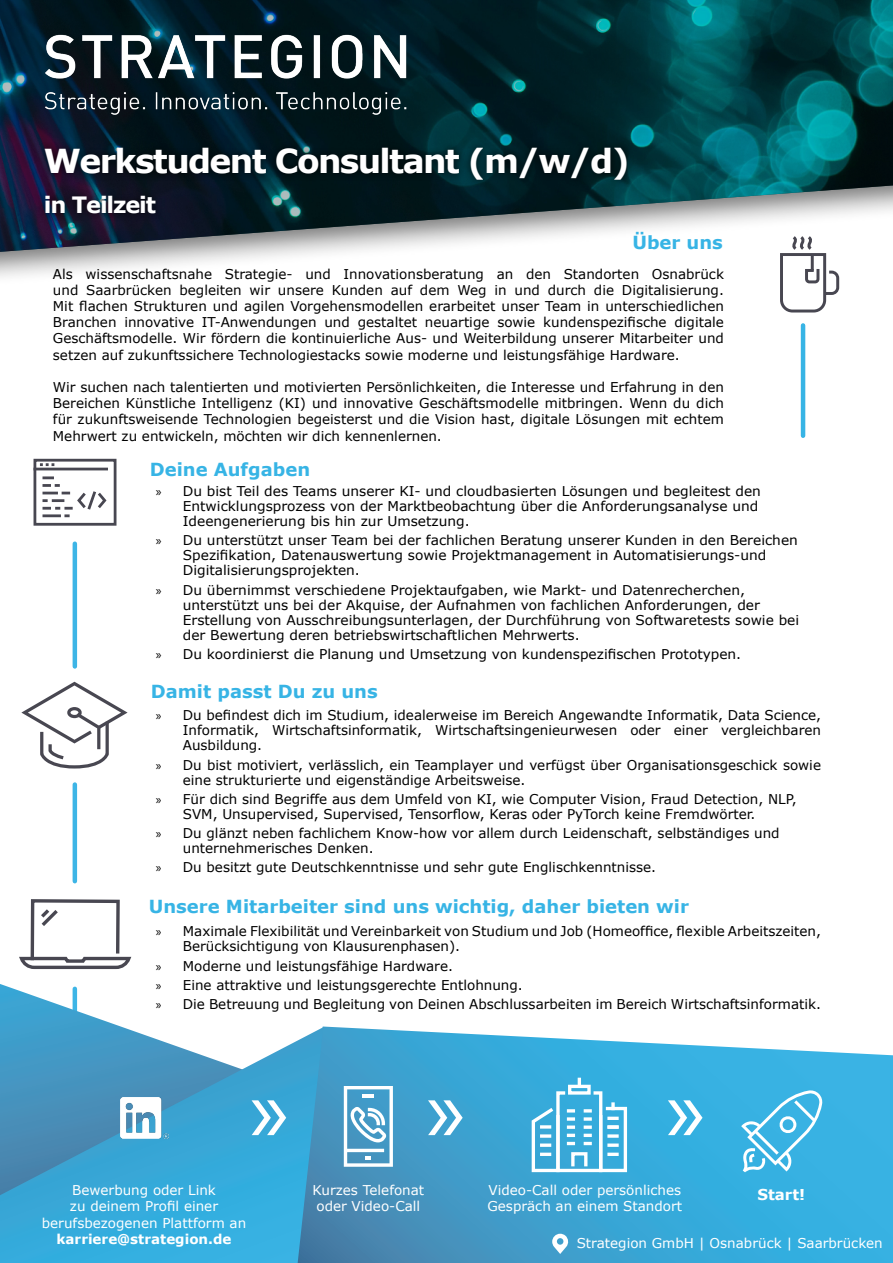
<style>
.page{position:relative;width:893px;height:1263px;background:#fff}
.page>*{position:absolute;margin:0;border:0;box-sizing:border-box;transform-origin:0 0}
.t1{font:94.5px "Myriad Pro";color:#fff}
.t2{font:700 33px "Verdana";letter-spacing:-.05em;color:#fff}
.t3{font:700 22.5px "Verdana";letter-spacing:-.05em;color:#fff}
.t4{font:700 18px "Verdana";color:#37b4e5}
.t5{font:700 15px "Verdana";color:#fff}
.t6{font:13.5px/15px "Verdana";color:#000}
.t7{font:13.5px/16.2px "Verdana";color:#fff}
.t8{font:700 13.5px "Verdana";color:#fff}
.s1{font-family:"Myriad Pro"}
</style>
<div class="page">
<hr style="left:801px;top:325px;width:4px;height:111px;background:#37b4e5">
<svg style="left:780px;top:287px;width:60px;height:26px"></svg>
<div style="left:0;top:0;width:893px;height:287px;background:#000;opacity:.55"></div>
<img style="left:0;top:0;width:893px;height:252px">
<div style="left:38px;top:140px;width:596px;height:82px;background:#000;opacity:.77"></div>
<img style="left:22px;top:25px;width:421px;height:98px">
<svg style="left:33px;top:458px;width:84px;height:68px"></svg>
<div style="left:34px;top:459px;width:82px;height:67px;border:3px solid #484751"></div>
<svg style="left:33px;top:463px;width:75px;height:62px"></svg>
<svg style="left:21px;top:682px;width:107px;height:86px"></svg>
<hr style="left:73px;top:784px;width:4px;height:97px;background:#3db5e6">
<svg style="left:19px;top:899px;width:113px;height:71px"></svg>
<hr style="left:73px;top:544px;width:4px;height:122px;background:#3db5e6">
<svg style="left:322px;top:1026px;width:571px;height:237px;background:#49acd7"></svg>
<svg style="left:0;top:984px;width:122px;height:43px"></svg>
<svg style="left:0;top:1027px;width:323px;height:236px;background:#47a5d1"></svg>
<svg style="left:552px;top:1234px;width:16px;height:20px"></svg>
<svg style="left:741px;top:1090px;width:82px;height:82px;background:#5cc0e7"></svg>
<svg style="left:344px;top:1086px;width:49px;height:81px"></svg>
<img style="left:120px;top:1098px;width:48px;height:40px">
<svg style="left:530px;top:1079px;width:99px;height:95px"></svg>
<h2 class="t2" style="left:44px;top:140px;width:587px">Werkstudent Consultant (m/w/d)</h2>
<h3 class="t3" style="left:44px;top:190px;width:114px">in Teilzeit</h3>
<h3 class="t4" style="left:632px;top:231px;width:92px">Über uns</h3>
<p class="t6" style="left:53px;top:266px;width:672px;line-height:16.2px;text-align:justify">Als wissenschaftsnahe Strategie- und Innovationsberatung an den Standorten Osnabrück und Saarbrücken begleiten wir unsere Kunden auf dem Weg in und durch die Digitalisierung.<br>Mit flachen Strukturen und agilen Vorgehensmodellen erarbeitet unser Team in unterschiedlichen Branchen innovative IT-Anwendungen und gestaltet neuartige sowie kundenspezifische digitale Geschäftsmodelle. Wir fördern die kontinuierliche Aus- und Weiterbildung unserer Mitarbeiter und setzen auf zukunftssichere Technologiestacks sowie moderne und leistungsfähige Hardware.</p>
<p class="t6" style="left:53px;top:379px;width:672px;line-height:16.2px;text-align:justify">Wir suchen nach talentierten und motivierten Persönlichkeiten, die Interesse und Erfahrung in den Bereichen Künstliche Intelligenz (KI) und innovative Geschäftsmodelle mitbringen. Wenn du dich für zukunftsweisende Technologien begeisterst und die Vision hast, digitale Lösungen mit echtem Mehrwert zu entwickeln, möchten wir dich kennenlernen.</p>
<h3 class="t4" style="left:150px;top:458px;width:162px">Deine Aufgaben</h3>
<p class="t6" style="left:183px;top:484px;width:580px;text-indent:-27px"><span class="s1">»</span> Du bist Teil des Teams unserer KI- und cloudbasierten Lösungen und begleitest den<br>Entwicklungsprozess von der Marktbeobachtung über die Anforderungsanalyse und<br>Ideengenerierung bis hin zur Umsetzung.</p>
<p class="t6" style="left:183px;top:533px;width:616px;text-indent:-27px"><span class="s1">»</span> Du unterstützt unser Team bei der fachlichen Beratung unserer Kunden in den Bereichen<br>Spezifikation, Datenauswertung sowie Projektmanagement in Automatisierungs-und<br>Digitalisierungsprojekten.</p>
<p class="t6" style="left:183px;top:582px;width:618px;text-indent:-27px"><span class="s1">»</span> Du übernimmst verschiedene Projektaufgaben, wie Markt- und Datenrecherchen, unterstützt uns bei der Akquise, der Aufnahmen von fachlichen Anforderungen, der Erstellung von Ausschreibungsunterlagen, der Durchführung von Softwaretests sowie bei der Bewertung deren betriebswirtschaftlichen Mehrwerts.</p>
<p class="t6" style="left:156px;top:646px;width:587px"><span class="s1">»</span> Du koordinierst die Planung und Umsetzung von kundenspezifischen Prototypen.</p>
<h3 class="t4" style="left:151px;top:679px;width:228px">Damit passt Du zu uns</h3>
<p class="t6" style="left:183px;top:708px;width:640px;text-align:justify;text-indent:-27px"><span class="s1">»</span> Du befindest dich im Studium, idealerweise im Bereich Angewandte Informatik, Data Science, Informatik, Wirtschaftsinformatik, Wirtschaftsingenieurwesen oder einer vergleichbaren Ausbildung.</p>
<p class="t6" style="left:183px;top:757px;width:640px;text-indent:-27px"><span class="s1">»</span> Du bist motiviert, verlässlich, ein Teamplayer und verfügst über Organisationsgeschick sowie eine strukturierte und eigenständige Arbeitsweise.</p>
<p class="t6" style="left:183px;top:792px;width:615px;text-indent:-27px"><span class="s1">»</span> Für dich sind Begriffe aus dem Umfeld von KI, wie Computer Vision, Fraud Detection, NLP,<br>SVM, Unsupervised, Supervised, Tensorflow, Keras oder PyTorch keine Fremdwörter.</p>
<p class="t6" style="left:183px;top:826px;width:598px;text-indent:-27px"><span class="s1">»</span> Du glänzt neben fachlichem Know-how vor allem durch Leidenschaft, selbständiges und unternehmerisches Denken.</p>
<p class="t6" style="left:156px;top:860px;width:502px"><span class="s1">»</span> Du besitzt gute Deutschkenntnisse und sehr gute Englischkenntnisse.</p>
<h3 class="t4" style="left:149px;top:895px;width:542px">Unsere Mitarbeiter sind uns wichtig, daher bieten wir</h3>
<p class="t6" style="left:183px;top:924px;width:640px;text-indent:-27px"><span class="s1">»</span> Maximale Flexibilität und Vereinbarkeit von Studium und Job (Homeoffice, flexible Arbeitszeiten,<br>Berücksichtigung von Klausurenphasen).</p>
<p class="t6" style="left:156px;top:956px;width:667px;line-height:19.2px"><span class="s1">»</span> Moderne und leistungsfähige Hardware.<br><span class="s1">»</span> Eine attraktive und leistungsgerechte Entlohnung.<br><span class="s1">»</span> Die Betreuung und Begleitung von Deinen Abschlussarbeiten im Bereich Wirtschaftsinformatik.</p>
<h1 class="t1" style="left:249px;top:1051px;width:218px">» »</h1>
<h1 class="t1" style="left:666px;top:1051px;width:41px">»</h1>
<p class="t7" style="left:42px;top:1182px;width:206px;text-align:center">Bewerbung oder Link<br>zu deinem Profil einer berufsbezogenen Plattform an</p>
<p class="t8" style="left:57px;top:1230px;width:176px">karriere@strategion.de</p>
<p class="t7" style="left:312px;top:1182px;width:113px">Kurzes Telefonat oder Video-Call</p>
<p class="t7" style="left:487px;top:1182px;width:196px">Video-Call oder persönliches<br>Gespräch an einem Standort</p>
<p class="t5" style="left:757px;top:1185px;width:49px">Start!</p>
<p class="t7" style="left:577px;top:1235px;width:307px">Strategion GmbH | Osnabrück | Saarbrücken</p>
</div>
